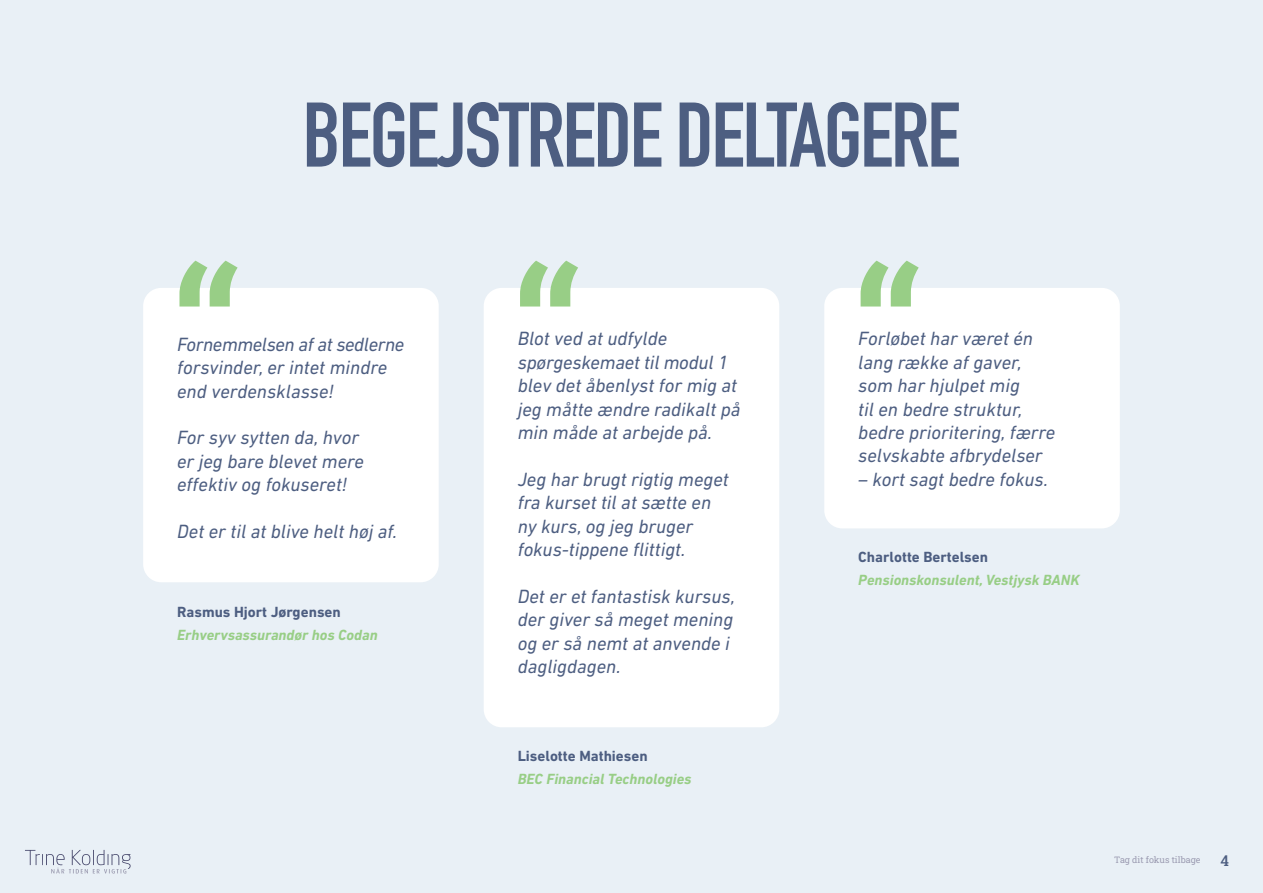
<style>
.page{position:relative;width:1263px;height:893px;background:#e9f0f6}
.page>*{position:absolute;margin:0;border:0;box-sizing:border-box;transform-origin:0 0}
.t1{font:700 180px "Roboto";color:#98ce86}
.t2{font:700 90px "DIN Condensed";letter-spacing:-.025em;color:#4d5e81}
.t3{font:italic 19.5px/23.4px "DIN Next LT Pro";color:#4d5e81}
.t4{font:italic 700 15px "DIN Next LT Pro";color:#98ce86}
.t5{font:700 15px "DIN Next LT Pro";color:#4d5e81}
.t6{font:15px "Roboto Slab";color:#4d5e81}
.t7{font:9px "Roboto Slab";color:#9c9cb2}
</style>
<div class="page">
<div style="left:143px;top:288px;width:296px;height:294px;background:#fff;border-radius:18px"></div>
<div style="left:484px;top:288px;width:295px;height:439px;background:#fff;border-radius:18px"></div>
<div style="left:824px;top:288px;width:296px;height:240px;background:#fff;border-radius:18px"></div>
<svg style="left:25px;top:850px;width:106px;height:23px"></svg>
<h2 class="t2" style="left:303px;top:75px;width:659px">BEGEJSTREDE DELTAGERE</h2>
<h1 class="t1" style="left:170px;top:209px;width:75px">“</h1>
<p class="t3" style="left:177px;top:332px;width:229px">Fornemmelsen af at sedlerne forsvinder, er intet mindre end verdensklasse!</p>
<p class="t3" style="left:177px;top:426px;width:188px">For syv sytten da, hvor er jeg bare blevet mere effektiv og fokuseret!</p>
<p class="t3" style="left:177px;top:519px;width:222px">Det er til at blive helt høj af.</p>
<p class="t5" style="left:177px;top:603px;width:165px">Rasmus Hjort Jørgensen</p>
<p class="t4" style="left:177px;top:626px;width:202px">Erhvervsassurandør hos Codan</p>
<h1 class="t1" style="left:510px;top:209px;width:75px">“</h1>
<p class="t3" style="left:518px;top:327px;width:224px">Blot ved at udfylde spørgeskemaet til modul 1 blev det åbenlyst for mig at jeg måtte ændre radikalt på min måde at arbejde på.</p>
<p class="t3" style="left:518px;top:467px;width:212px">Jeg har brugt rigtig meget fra kurset til at sætte en ny kurs, og jeg bruger fokus-tippene flittigt.</p>
<p class="t3" style="left:518px;top:584px;width:219px">Det er et fantastisk kursus, der giver så meget mening og er så nemt at anvende i dagligdagen.</p>
<p class="t5" style="left:518px;top:747px;width:131px">Liselotte Mathiesen</p>
<p class="t4" style="left:518px;top:770px;width:175px">BEC Financial Technologies</p>
<h1 class="t1" style="left:851px;top:209px;width:75px">“</h1>
<p class="t3" style="left:858px;top:327px;width:199px">Forløbet har været én lang række af gaver, som har hjulpet mig<br>til en bedre struktur, bedre prioritering, færre selvskabte afbrydelser</p>
<p class="t3" style="left:858px;top:467px;width:191px">– kort sagt bedre fokus.</p>
<p class="t5" style="left:858px;top:548px;width:131px">Charlotte Bertelsen</p>
<p class="t4" style="left:858px;top:571px;width:223px">Pensionskonsulent, Vestjysk BANK</p>
<p class="t7" style="left:1114px;top:854px;width:88px">Tag dit fokus tilbage</p>
<p class="t6" style="left:1220px;top:850px;width:10px">4</p>
</div>
